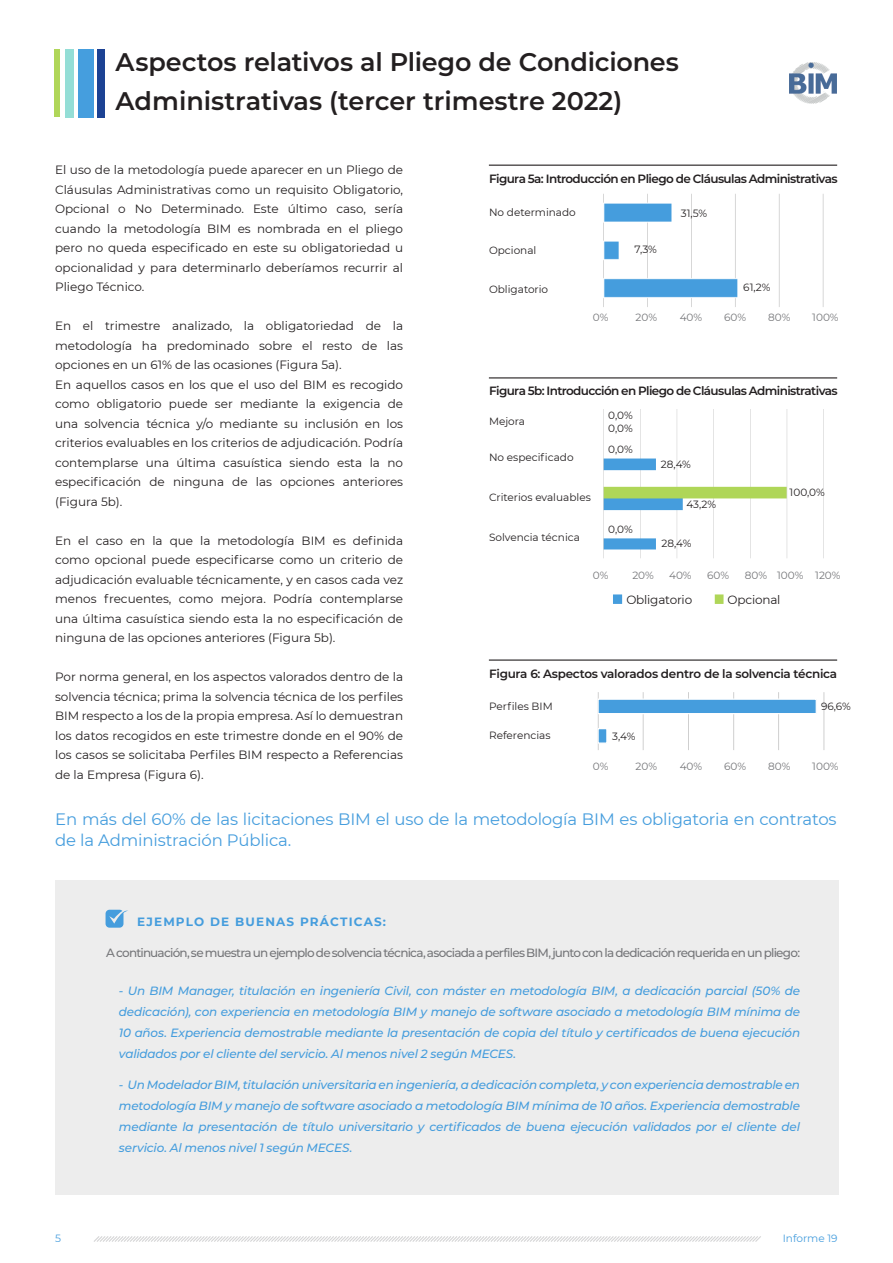
<style>
.page{position:relative;width:893px;height:1263px;background:#fff}
.page>*{position:absolute;margin:0;border:0;box-sizing:border-box;transform-origin:0 0}
.t1{font:600 25.5px "Montserrat";letter-spacing:-.005em;color:#231f20}
.t2{font:16.5px/21px "Montserrat";letter-spacing:-.01em;color:#459ddd}
.t3{font:12px/19.5px "Montserrat";color:#231f20;text-align:justify}
.t4{font:italic 500 12px/21px "Montserrat";letter-spacing:-.015em;color:#459ddd;text-align:justify}
.t5{font:500 12px "Montserrat";letter-spacing:-.065em;color:#757679}
.t6{font:600 12px "Montserrat";letter-spacing:-.05em;color:#231f20}
.t7{font:600 12px "Montserrat";letter-spacing:-.025em;color:#231f20}
.t8{font:700 12px "Montserrat";letter-spacing:.1em;color:#459ddd}
.t9{font:10.5px "Montserrat";color:#231f20}
.t10{font:10.5px "Montserrat";color:#757679}
.t11{font:10.5px "Montserrat";color:#459ddd}
.t12{font:6px "Montserrat";letter-spacing:-.005em;color:#1d1d1b;scale:.71 1}
</style>
<div class="page">
<div style="left:98px;top:49px;width:7px;height:68px;background:#1c4294"></div>
<div style="left:78px;top:49px;width:15px;height:68px;background:#459ede"></div>
<div style="left:54px;top:49px;width:6px;height:68px;background:#b0d659"></div>
<div style="left:65px;top:49px;width:9px;height:68px;background:#94ded6"></div>
<svg style="left:94px;top:1236px;width:667px;height:6px"></svg>
<img style="left:789px;top:62px;width:48px;height:42px">
<img style="left:603px;top:410px;width:221px;height:148px">
<img style="left:603px;top:194px;width:221px;height:113px">
<hr style="left:598px;top:692px;width:1px;height:58px;background:#c6c6c6">
<hr style="left:643px;top:692px;width:1px;height:58px;background:#c6c6c6">
<hr style="left:688px;top:692px;width:1px;height:58px;background:#c6c6c6">
<hr style="left:733px;top:692px;width:1px;height:58px;background:#c6c6c6">
<hr style="left:778px;top:692px;width:1px;height:58px;background:#c6c6c6">
<hr style="left:824px;top:692px;width:1px;height:58px;background:#c6c6c6">
<svg style="left:598px;top:698px;width:218px;height:46px"></svg>
<div style="left:55px;top:880px;width:783px;height:315px;background:#ededed"></div>
<svg style="left:106px;top:909px;width:22px;height:19px"></svg>
<hr style="left:489px;top:165px;width:348px;height:1px;background:#231f20">
<hr style="left:489px;top:659px;width:348px;height:2px;background:#231f20">
<hr style="left:489px;top:377px;width:348px;height:1px;background:#231f20">
<div style="left:715px;top:594px;width:8px;height:10px;background:#afd658"></div>
<div style="left:613px;top:594px;width:9px;height:10px;background:#459ddd"></div>
<p class="t1" style="left:116px;top:44px;width:565px">Aspectos relativos al Pliego de Condiciones</p>
<p class="t1" style="left:116px;top:83px;width:508px">Administrativas (tercer trimestre 2022)</p>
<p class="t3" style="left:55px;top:160px;width:349px">El uso de la metodología puede aparecer en un Pliego de Cláusulas Administrativas como un requisito Obligatorio, Opcional o No Determinado. Este último caso, sería cuando la metodología BIM es nombrada en el pliego pero no queda especificado en este su obligatoriedad u opcionalidad y para determinarlo deberíamos recurrir al Pliego Técnico.</p>
<p class="t3" style="left:55px;top:316px;width:349px">En el trimestre analizado, la obligatoriedad de la metodología ha predominado sobre el resto de las opciones en un 61% de las ocasiones (Figura 5a).</p>
<p class="t3" style="left:55px;top:374px;width:349px">En aquellos casos en los que el uso del BIM es recogido como obligatorio puede ser mediante la exigencia de una solvencia técnica y/o mediante su inclusión en los criterios evaluables en los criterios de adjudicación. Podría contemplarse una última casuística siendo esta la no especificación de ninguna de las opciones anteriores (Figura 5b).</p>
<p class="t3" style="left:55px;top:530px;width:349px">En el caso en la que la metodología BIM es definida como opcional puede especificarse como un criterio de adjudicación evaluable técnicamente, y en casos cada vez menos frecuentes, como mejora. Podría contemplarse una última casuística siendo esta la no especificación de ninguna de las opciones anteriores (Figura 5b).</p>
<p class="t3" style="left:55px;top:667px;width:349px">Por norma general, en los aspectos valorados dentro de la solvencia técnica; prima la solvencia técnica de los perfiles BIM respecto a los de la propia empresa. Así lo demuestran los datos recogidos en este trimestre donde en el 90% de los casos se solicitaba Perfiles BIM respecto a Referencias de la Empresa (Figura 6).</p>
<p class="t6" style="left:489px;top:170px;width:350px">Figura 5a: Introducción en Pliego de Cláusulas Administrativas</p>
<p class="t9" style="left:489px;top:205px;width:88px">No determinado</p>
<p class="t9" style="left:489px;top:243px;width:49px">Opcional</p>
<p class="t9" style="left:489px;top:282px;width:61px">Obligatorio</p>
<p class="t9" style="left:634px;top:242px;width:24px">7,3%</p>
<p class="t9" style="left:681px;top:206px;width:28px">31,5%</p>
<p class="t9" style="left:743px;top:280px;width:29px">61,2%</p>
<p class="t10" style="left:593px;top:310px;width:17px">0%</p>
<p class="t10" style="left:636px;top:310px;width:23px">20%</p>
<p class="t10" style="left:680px;top:310px;width:24px">40%</p>
<p class="t10" style="left:724px;top:310px;width:24px">60%</p>
<p class="t10" style="left:768px;top:310px;width:24px">80%</p>
<p class="t10" style="left:812px;top:310px;width:28px">100%</p>
<p class="t6" style="left:489px;top:383px;width:350px">Figura 5b: Introducción en Pliego de Cláusulas Administrativas</p>
<p class="t9" style="left:489px;top:414px;width:38px">Mejora</p>
<p class="t9" style="left:489px;top:450px;width:86px">No especificado</p>
<p class="t9" style="left:489px;top:490px;width:103px">Criterios evaluables</p>
<p class="t9" style="left:608px;top:408px;width:26px">0,0%</p>
<p class="t9" style="left:608px;top:421px;width:26px">0,0%</p>
<p class="t9" style="left:608px;top:442px;width:26px">0,0%</p>
<p class="t9" style="left:661px;top:457px;width:32px">28,4%</p>
<p class="t9" style="left:790px;top:485px;width:37px">100,0%</p>
<p class="t9" style="left:686px;top:497px;width:31px">43,2%</p>
<p class="t9" style="left:661px;top:536px;width:32px">28,4%</p>
<p class="t9" style="left:608px;top:522px;width:26px">0,0%</p>
<p class="t9" style="left:489px;top:530px;width:92px">Solvencia técnica</p>
<p class="t10" style="left:593px;top:568px;width:17px">0%</p>
<p class="t10" style="left:632px;top:568px;width:23px">20%</p>
<p class="t10" style="left:669px;top:568px;width:24px">40%</p>
<p class="t10" style="left:707px;top:568px;width:24px">60%</p>
<p class="t10" style="left:745px;top:568px;width:24px">80%</p>
<p class="t10" style="left:777px;top:568px;width:28px">100%</p>
<p class="t10" style="left:815px;top:568px;width:27px">120%</p>
<p class="t3" style="left:626px;top:589px;width:67px">Obligatorio</p>
<p class="t3" style="left:728px;top:589px;width:54px">Opcional</p>
<p class="t7" style="left:489px;top:665px;width:349px">Figura 6: Aspectos valorados dentro de la solvencia técnica</p>
<p class="t12" style="left:574px;top:673px;width:177px">Gráfico 6: Aspectos valorados dentro de la solvencia técnica</p>
<p class="t9" style="left:489px;top:699px;width:65px">Perfiles BIM</p>
<p class="t9" style="left:489px;top:728px;width:63px">Referencias</p>
<p class="t9" style="left:612px;top:729px;width:25px">3,4%</p>
<p class="t9" style="left:821px;top:699px;width:31px">96,6%</p>
<p class="t10" style="left:593px;top:759px;width:17px">0%</p>
<p class="t10" style="left:636px;top:759px;width:23px">20%</p>
<p class="t10" style="left:680px;top:759px;width:24px">40%</p>
<p class="t10" style="left:724px;top:759px;width:24px">60%</p>
<p class="t10" style="left:768px;top:759px;width:24px">80%</p>
<p class="t10" style="left:812px;top:759px;width:28px">100%</p>
<p class="t2" style="left:55px;top:808px;width:783px">En más del 60% de las licitaciones BIM el uso de la metodología BIM es obligatoria en contratos de la Administración Pública.</p>
<p class="t8" style="left:137px;top:913px;width:250px">EJEMPLO DE BUENAS PRÁCTICAS:</p>
<p class="t5" style="left:106px;top:944px;width:695px">A continuación, se muestra un ejemplo de solvencia técnica, asociada a perfiles BIM, junto con la dedicación requerida en un pliego:</p>
<p class="t4" style="left:119px;top:979px;width:683px">- Un BIM Manager, titulación en ingeniería Civil, con máster en metodología BIM, a dedicación parcial (50% de dedicación), con experiencia en metodología BIM y manejo de software asociado a metodología BIM mínima de 10 años. Experiencia demostrable mediante la presentación de copia del título y certificados de buena ejecución validados por el cliente del servicio. Al menos nivel 2 según MECES.</p>
<p class="t4" style="left:119px;top:1073px;width:683px">- Un Modelador BIM, titulación universitaria en ingeniería, a dedicación completa, y con experiencia demostrable en metodología BIM y manejo de software asociado a metodología BIM mínima de 10 años. Experiencia demostrable mediante la presentación de título universitario y certificados de buena ejecución validados por el cliente del servicio. Al menos nivel 1 según MECES.</p>
<p class="t11" style="left:55px;top:1231px;width:7px">5</p>
<p class="t11" style="left:783px;top:1231px;width:56px">Informe 19</p>
</div>
